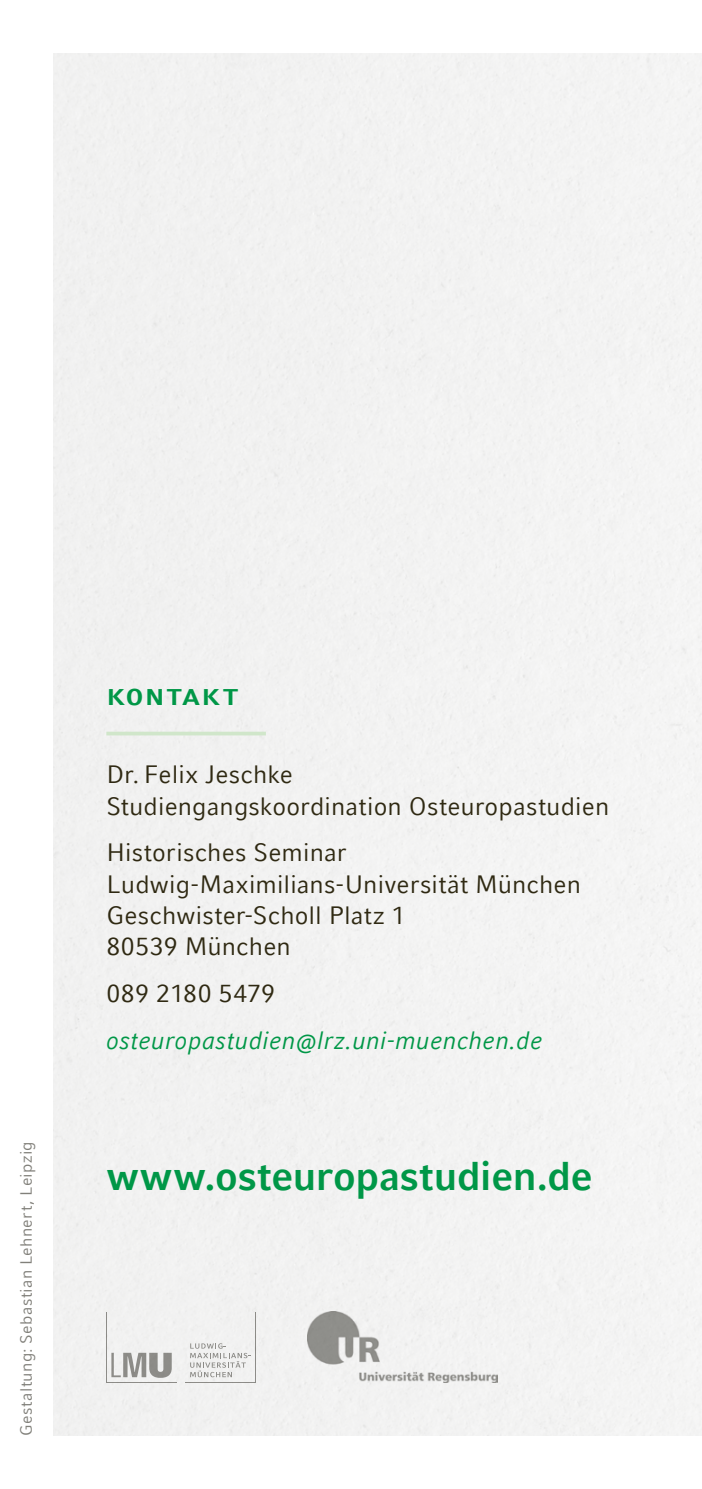
<style>
.page{position:relative;width:702px;height:1489px;background:#fff}
.page>*{position:absolute;margin:0;border:0;box-sizing:border-box;transform-origin:0 0}
.t1{font:700 40px "Compatil Fact LT Com";letter-spacing:-.005em;color:#009747}
.t2{font:30px "Compatil Fact LT Com Bd SC";letter-spacing:.03em;color:#009747}
.t3{font:25px/31.2px "Compatil Fact LT Com";letter-spacing:.005em;color:#2f2912}
.t4{font:italic 25px "Compatil Fact LT Com";letter-spacing:.005em;color:#009747}
.t5{font:16.25px "Compatil Fact LT Com";letter-spacing:.025em;color:#81807a}
</style>
<div class="page">
<svg style="left:106px;top:1311px;width:71px;height:71px"></svg>
<div style="left:107px;top:1312px;width:70px;height:69px;background:#f1f1f1"></div>
<svg style="left:185px;top:1311px;width:71px;height:71px"></svg>
<div style="left:186px;top:1312px;width:69px;height:69px;background:#f1f1f1"></div>
<svg style="left:111px;top:1352px;width:61px;height:25px"></svg>
<svg style="left:190px;top:1343px;width:61px;height:34px"></svg>
<img style="left:307px;top:1311px;width:190px;height:71px">
<svg style="left:106px;top:731px;width:160px;height:4px"></svg>
<p class="t5" style="left:17px;top:1435px;width:296px;rotate:-90deg">Gestaltung: Sebastian Lehnert, Leipzig</p>
<p class="t2" style="left:106px;top:677px;width:134px">kontakt</p>
<p class="t3" style="left:106px;top:759px;width:504px">Dr. Felix Jeschke<br>Studiengangskoordination Osteuropastudien</p>
<p class="t3" style="left:106px;top:837px;width:476px">Historisches Seminar<br>Ludwig-Maximilians-Universität München<br>Geschwister-Scholl Platz 1<br>80539 München</p>
<p class="t3" style="left:106px;top:977px;width:170px">089 2180 5479</p>
<p class="t4" style="left:106px;top:1025px;width:438px">osteuropastudien@lrz.uni-muenchen.de</p>
<h1 class="t1" style="left:106px;top:1152px;width:487px">www.osteuropastudien.de</h1>
</div>
